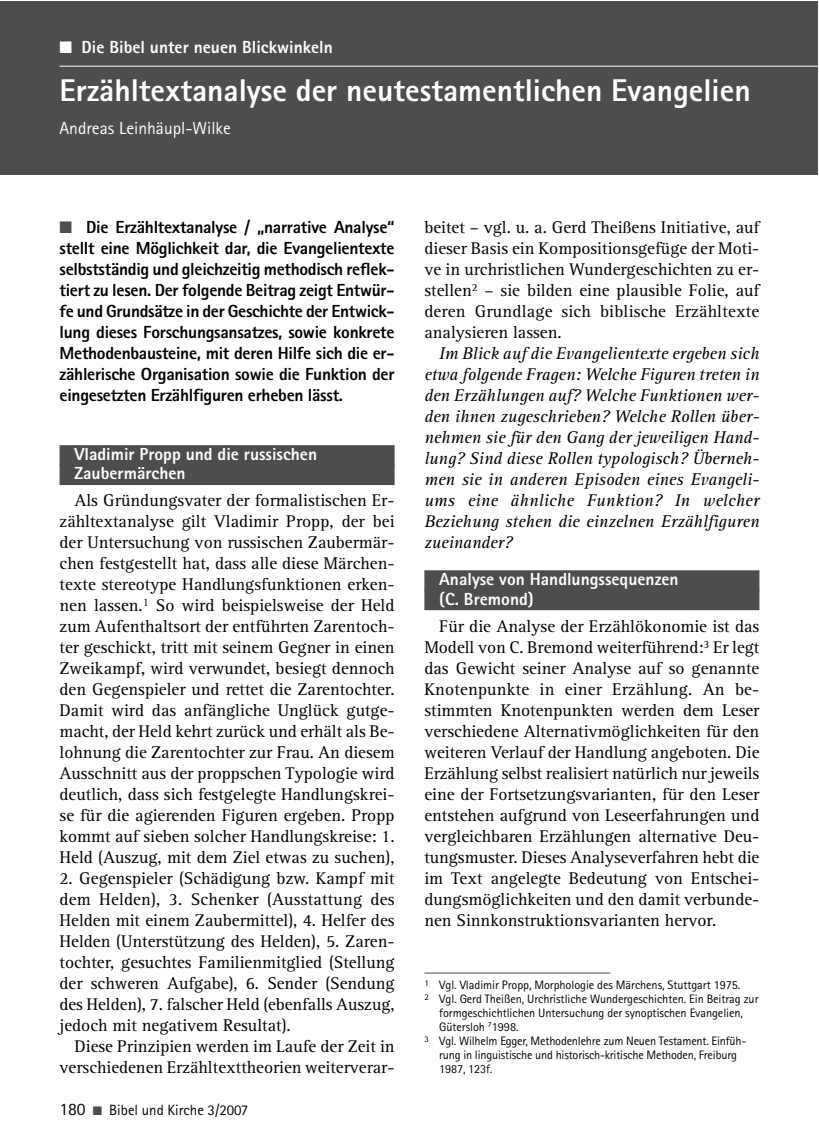
<style>
.page{position:relative;width:819px;height:1141px;background:#fff}
.page>*{position:absolute;margin:0;border:0;box-sizing:border-box;transform-origin:0 0}
.t1{font:800 31.5px "Rotis Sans Serif";color:#fff}
.t2{font:17.5px/21px "Rotis Serif";color:#000;text-align:justify}
.t3{font:800 17.5px/21px "Rotis Sans Serif";letter-spacing:-.015em;color:#000;text-align:justify}
.t4{font:italic 17.5px/21px "Rotis Serif";color:#000;text-align:justify}
.t5{font:800 17.5px/19.2px "Rotis Sans Serif";color:#fff}
.t6{font:17.5px "Rotis Sans Serif";color:#fff}
.t7{font:14.88px "Rotis Sans Serif";color:#000}
.t8{font:12.25px "Rotis Sans Serif";letter-spacing:-.005em;color:#000}
.s1{color:#4d4d4d}
.s2{font-size:17.5px}
</style>
<div class="page">
<div style="left:0;top:2px;width:817px;height:173px;background:#4d4d4d"></div>
<hr style="left:60px;top:66px;width:757px;height:1px;background:#fff">
<div style="left:60px;top:445px;width:334px;height:21px;background:#4d4d4d"></div>
<div style="left:60px;top:464px;width:334px;height:21px;background:#4d4d4d"></div>
<div style="left:424px;top:570px;width:335px;height:21px;background:#4d4d4d"></div>
<div style="left:424px;top:590px;width:335px;height:20px;background:#4d4d4d"></div>
<hr style="left:424px;top:972px;width:186px;height:2px;background:#808080">
<p class="t5" style="left:60px;top:40px;width:275px">■ Die Bibel unter neuen Blickwinkeln</p>
<h1 class="t1" style="left:60px;top:79px;width:692px">Erzähltextanalyse der neutestamentlichen Evangelien</h1>
<p class="t6" style="left:60px;top:122px;width:173px">Andreas Leinhäupl-Wilke</p>
<p class="t3" style="left:60px;top:218px;width:336px"><span class="s1">■</span> Die Erzähltextanalyse / „narrative Analyse“ stellt eine Möglichkeit dar, die Evangelientexte selbstständig und gleichzeitig methodisch reflek&shy;tiert zu lesen. Der folgende Beitrag zeigt Entwür&shy;fe und Grundsätze in der Geschichte der Entwick&shy;lung dieses Forschungsansatzes, sowie konkrete Methodenbausteine, mit deren Hilfe sich die er&shy;zählerische Organisation sowie die Funktion der eingesetzten Erzählfiguren erheben lässt.</p>
<p class="t5" style="left:74px;top:446px;width:244px">Vladimir Propp und die russischen<br>Zaubermärchen</p>
<p class="t2" style="left:60px;top:491px;width:336px;text-indent:15px">Als Gründungsvater der formalistischen Er&shy;zähltextanalyse gilt Vladimir Propp, der bei der Untersuchung von russischen Zaubermär&shy;chen festgestellt hat, dass alle diese Märchen&shy;texte stereotype Handlungsfunktionen erken&shy;nen lassen.<sup>1</sup> So wird beispielsweise der Held zum Aufenthaltsort der entführten Zarentoch&shy;ter geschickt, tritt mit seinem Gegner in einen Zweikampf, wird verwundet, besiegt dennoch den Gegenspieler und rettet die Zarentochter.<br>Damit wird das anfängliche Unglück gutge&shy;macht, der Held kehrt zurück und erhält als Be&shy;lohnung die Zarentochter zur Frau. An diesem Ausschnitt aus der proppschen Typologie wird deutlich, dass sich festgelegte Handlungskrei&shy;se für die agierenden Figuren ergeben. Propp kommt auf sieben solcher Handlungskreise: 1.<br>Held (Auszug, mit dem Ziel etwas zu suchen),</p>
<p class="t2" style="left:60px;top:869px;width:336px">2. Gegenspieler (Schädigung bzw. Kampf mit dem Helden), 3. Schenker (Ausstattung des Helden mit einem Zaubermittel), 4. Helfer des Helden (Unterstützung des Helden), 5. Zaren&shy;tochter, gesuchtes Familienmitglied (Stellung der schweren Aufgabe), 6. Sender (Sendung des Helden), 7. falscher Held (ebenfalls Auszug, jedoch mit negativem Resultat).</p>
<p class="t2" style="left:60px;top:1037px;width:336px;text-align:right">Diese Prinzipien werden im Laufe der Zeit in verschiedenen Erzähltexttheorien weiterverar-</p>
<p class="t7" style="left:60px;top:1104px;width:190px"><span class="s2">180</span> <span class="s1">■</span> Bibel und Kirche 3/2007</p>
<p class="t2" style="left:424px;top:218px;width:336px">beitet – vgl. u. a. Gerd Theißens Initiative, auf dieser Basis ein Kompositionsgefüge der Moti&shy;ve in urchristlichen Wundergeschichten zu er&shy;stellen<sup>2</sup> – sie bilden eine plausible Folie, auf deren Grundlage sich biblische Erzähltexte analysieren lassen.</p>
<p class="t4" style="left:424px;top:344px;width:336px;text-indent:15px">Im Blick auf die Evangelientexte ergeben sich etwa folgende Fragen: Welche Figuren treten in den Erzählungen auf? Welche Funktionen wer&shy;den ihnen zugeschrieben? Welche Rollen über&shy;nehmen sie für den Gang der jeweiligen Hand&shy;lung? Sind diese Rollen typologisch? Überneh&shy;men sie in anderen Episoden eines Evangeli&shy;ums eine ähnliche Funktion? In welcher Beziehung stehen die einzelnen Erzählfiguren zueinander?</p>
<p class="t5" style="left:439px;top:572px;width:241px">Analyse von Handlungssequenzen (C. Bremond)</p>
<p class="t2" style="left:424px;top:617px;width:336px;text-indent:15px">Für die Analyse der Erzählökonomie ist das Modell von C. Bremond weiterführend:<sup>3</sup> Er legt das Gewicht seiner Analyse auf so genannte Knotenpunkte in einer Erzählung. An be&shy;stimmten Knotenpunkten werden dem Leser verschiedene Alternativmöglichkeiten für den weiteren Verlauf der Handlung angeboten. Die Erzählung selbst realisiert natürlich nur jeweils eine der Fortsetzungsvarianten, für den Leser entstehen aufgrund von Leseerfahrungen und vergleichbaren Erzählungen alternative Deu&shy;tungsmuster. Dieses Analyseverfahren hebt die im Text angelegte Bedeutung von Entschei&shy;dungsmöglichkeiten und den damit verbunde&shy;nen Sinnkonstruktionsvarianten hervor.</p>
<p class="t8" style="left:424px;top:980px;width:317px"><sup>1</sup> Vgl. Vladimir Propp, Morphologie des Märchens, Stuttgart 1975.</p>
<p class="t8" style="left:424px;top:994px;width:335px"><sup>2</sup> Vgl. Gerd Theißen, Urchristliche Wundergeschichten. Ein Beitrag zur</p>
<p class="t8" style="left:439px;top:1008px;width:305px">formgeschichtlichen Untersuchung der synoptischen Evangelien,</p>
<p class="t8" style="left:439px;top:1022px;width:81px">Gütersloh <sup>7</sup>1998.</p>
<p class="t8" style="left:424px;top:1036px;width:323px"><sup>3</sup> Vgl. Wilhelm Egger, Methodenlehre zum Neuen Testament. Einfüh-</p>
<p class="t8" style="left:439px;top:1050px;width:299px">rung in linguistische und historisch-kritische Methoden, Freiburg</p>
<p class="t8" style="left:439px;top:1064px;width:54px">1987, 123f.</p>
</div>
